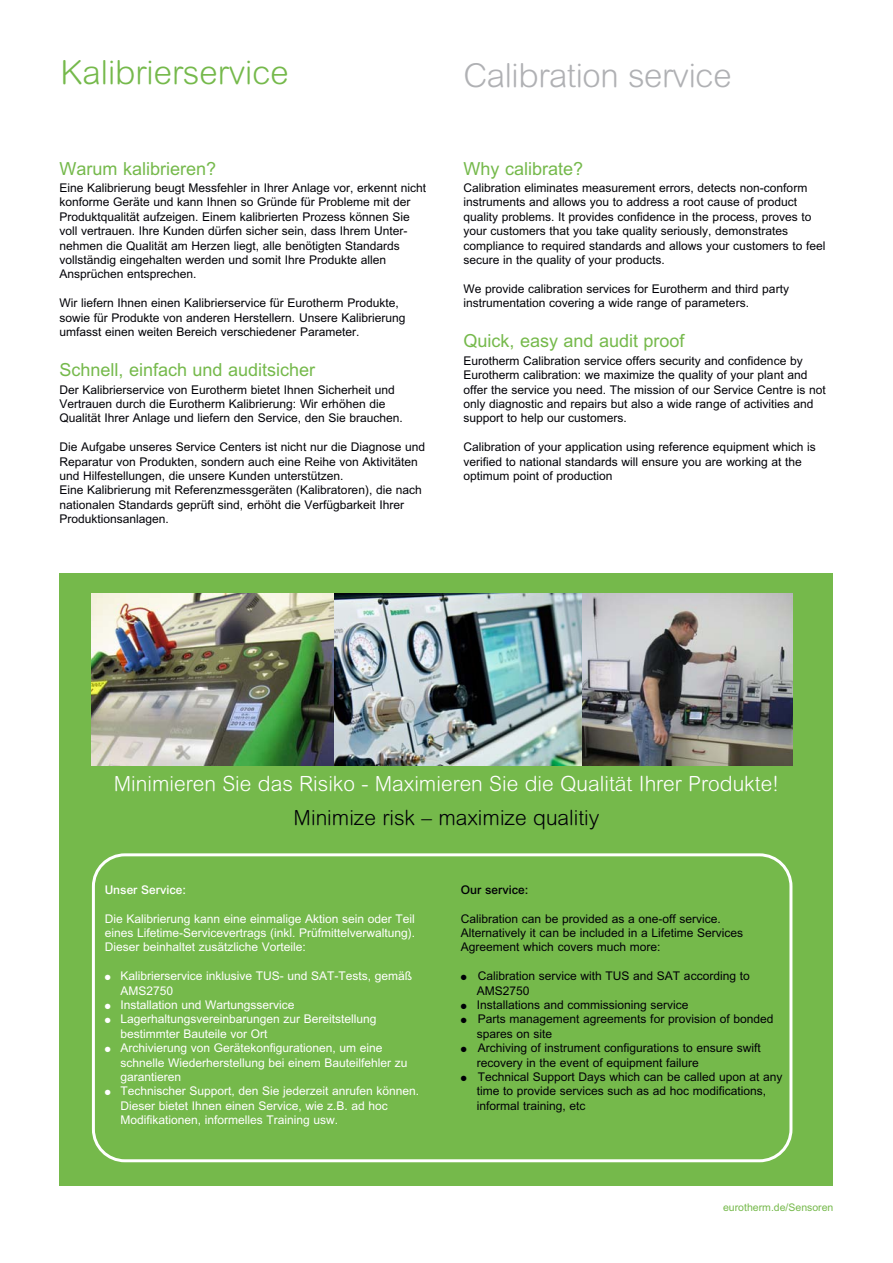
<style>
.page{position:relative;width:893px;height:1263px;background:#fff}
.page>*{position:absolute;margin:0;border:0;box-sizing:border-box;transform-origin:0 0}
.t1{font:300 33px "Arial Rounded MT Pro";letter-spacing:-.01em;color:#b0b1b4}
.t2{font:300 33px "Arial Rounded MT Pro";color:#75b94b}
.t3{font:300 21px "Arial Rounded MT Pro";color:#fff}
.t4{font:300 21px "Arial Rounded MT Pro";color:#000006}
.t5{font:18px "Arial MT Pro";color:#75b94b}
.t6{font:12px/14.4px "Arial MT Pro";color:#000006}
.t7{font:12px/14.4px "Arial MT Pro";color:#fff}
.t8{font:500 12px "Arial MT Pro";color:#fff}
.t9{font:500 12px "Arial MT Pro";color:#000006}
.t10{font:10.5px "Arial MT Pro";color:#75b94b}
</style>
<div class="page">
<div style="left:60px;top:573px;width:773px;height:612px;background:#75b94b"></div>
<img style="left:92px;top:593px;width:490px;height:172px">
<img style="left:335px;top:594px;width:247px;height:171px">
<img style="left:582px;top:593px;width:210px;height:172px">
<svg style="left:92px;top:853px;width:700px;height:309px"></svg>
<h1 class="t2" style="left:61px;top:60px;width:230px">Kalibrierservice</h1>
<h1 class="t1" style="left:463px;top:64px;width:270px">Calibration service</h1>
<h3 class="t5" style="left:60px;top:162px;width:158px">Warum kalibrieren?</h3>
<p class="t6" style="left:60px;top:182px;width:368px">Eine Kalibrierung beugt Messfehler in Ihrer Anlage vor, erkennt nicht konforme Geräte und kann Ihnen so Gründe für Probleme mit der Produktqualität aufzeigen. Einem kalibrierten Prozess können Sie voll vertrauen. Ihre Kunden dürfen sicher sein, dass Ihrem Unter&shy;nehmen die Qualität am Herzen liegt, alle benötigten Standards vollständig eingehalten werden und somit Ihre Produkte allen Ansprüchen entsprechen.</p>
<p class="t6" style="left:60px;top:297px;width:347px">Wir liefern Ihnen einen Kalibrierservice für Eurotherm Produkte, sowie für Produkte von anderen Herstellern. Unsere Kalibrierung umfasst einen weiten Bereich verschiedener Parameter.</p>
<h3 class="t5" style="left:60px;top:364px;width:257px">Schnell, einfach und auditsicher</h3>
<p class="t6" style="left:60px;top:383px;width:345px">Der Kalibrierservice von Eurotherm bietet Ihnen Sicherheit und<br>Vertrauen durch die Eurotherm Kalibrierung: Wir erhöhen die<br>Qualität Ihrer Anlage und liefern den Service, den Sie brauchen.</p>
<p class="t6" style="left:60px;top:441px;width:367px">Die Aufgabe unseres Service Centers ist nicht nur die Diagnose und Reparatur von Produkten, sondern auch eine Reihe von Aktivitäten und Hilfestellungen, die unsere Kunden unterstützen.<br>Eine Kalibrierung mit Referenzmessgeräten (Kalibratoren), die nach nationalen Standards geprüft sind, erhöht die Verfügbarkeit Ihrer Produktionsanlagen.</p>
<h3 class="t5" style="left:463px;top:162px;width:121px">Why calibrate?</h3>
<p class="t6" style="left:463px;top:182px;width:363px">Calibration eliminates measurement errors, detects non-conform instruments and allows you to address a root cause of product quality problems. It provides confidence in the process, proves to your customers that you take quality seriously, demonstrates compliance to required standards and allows your customers to feel secure in the quality of your products.</p>
<p class="t6" style="left:463px;top:282px;width:327px">We provide calibration services for Eurotherm and third party instrumentation covering a wide range of parameters.</p>
<h3 class="t5" style="left:463px;top:335px;width:223px">Quick, easy and audit proof</h3>
<p class="t6" style="left:463px;top:354px;width:364px">Eurotherm Calibration service offers security and confidence by Eurotherm calibration: we maximize the quality of your plant and offer the service you need. The mission of our Service Centre is not only diagnostic and repairs but also a wide range of activities and support to help our customers.</p>
<p class="t6" style="left:463px;top:441px;width:354px">Calibration of your application using reference equipment which is verified to national standards will ensure you are working at the optimum point of production</p>
<h2 class="t3" style="left:114px;top:776px;width:667px">Minimieren Sie das Risiko - Maximieren Sie die Qualität Ihrer Produkte!</h2>
<h2 class="t4" style="left:294px;top:810px;width:307px">Minimize risk – maximize qualitiy</h2>
<p class="t8" style="left:105px;top:885px;width:83px">Unser Service:</p>
<p class="t7" style="left:105px;top:912px;width:312px;text-align:justify">Die Kalibrierung kann eine einmalige Aktion sein oder Teil eines Lifetime-Servicevertrags (inkl. Prüfmittelverwaltung).<br>Dieser beinhaltet zusätzliche Vorteile:</p>
<p class="t7" style="left:120px;top:970px;width:293px;text-indent:-16px">● Kalibrierservice inklusive TUS- und SAT-Tests, gemäß<br>AMS2750</p>
<p class="t7" style="left:105px;top:999px;width:191px">● Installation und Wartungsservice</p>
<p class="t7" style="left:120px;top:1013px;width:258px;text-indent:-16px">● Lagerhaltungsvereinbarungen zur Bereitstellung bestimmter Bauteile vor Ort</p>
<p class="t7" style="left:120px;top:1042px;width:289px;text-indent:-16px">● Archivierung von Gerätekonfigurationen, um eine schnelle Wiederherstellung bei einem Bauteilfehler zu garantieren</p>
<p class="t7" style="left:120px;top:1085px;width:300px;text-indent:-16px">● Technischer Support, den Sie jederzeit anrufen können.<br>Dieser bietet Ihnen einen Service, wie z.B. ad hoc<br>Modifikationen, informelles Training usw.</p>
<p class="t9" style="left:461px;top:885px;width:69px">Our service:</p>
<p class="t6" style="left:461px;top:912px;width:284px">Calibration can be provided as a one-off service.<br>Alternatively it can be included in a Lifetime Services<br>Agreement which covers much more:</p>
<p class="t6" style="left:477px;top:970px;width:274px;text-indent:-16px">● Calibration service with TUS and SAT according to<br>AMS2750</p>
<p class="t6" style="left:461px;top:999px;width:229px">● Installations and commissioning service</p>
<p class="t6" style="left:477px;top:1013px;width:298px;text-indent:-16px">● Parts management agreements for provision of bonded spares on site</p>
<p class="t6" style="left:477px;top:1042px;width:285px;text-indent:-16px">● Archiving of instrument configurations to ensure swift recovery in the event of equipment failure</p>
<p class="t6" style="left:477px;top:1071px;width:307px;text-indent:-16px">● Technical Support Days which can be called upon at any time to provide services such as ad hoc modifications, informal training, etc</p>
<p class="t10" style="left:723px;top:1204px;width:112px">eurotherm.de/Sensoren</p>
</div>
